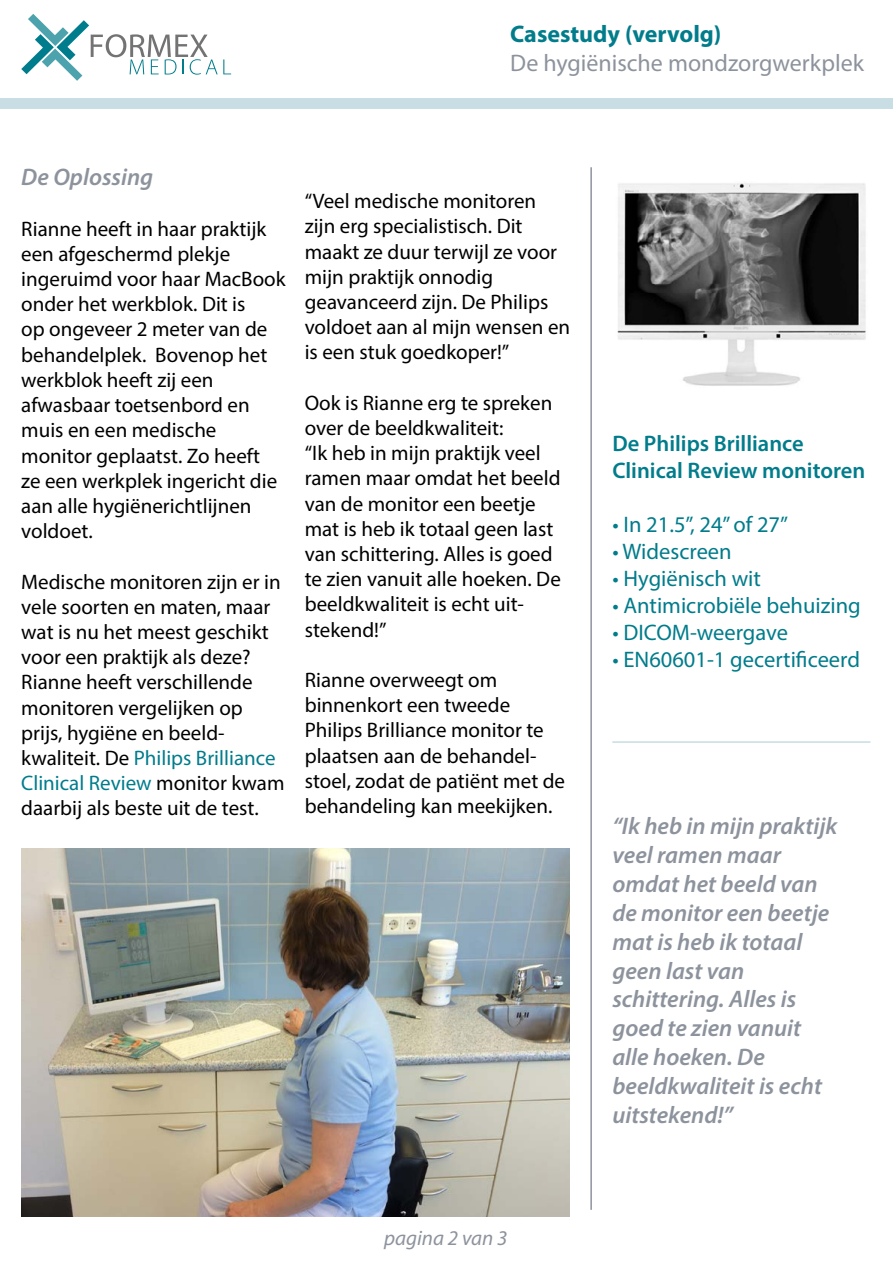
<style>
.page{position:relative;width:893px;height:1263px;background:#fff}
.page>*{position:absolute;margin:0;border:0;box-sizing:border-box;transform-origin:0 0}
.t1{font:italic 600 24px/28.8px "Myriad Pro";color:#8d939d}
.t2{font:24px "Myriad Pro";color:#8d939d}
.t3{font:700 24px "Myriad Pro";color:#007c8b}
.t4{font:22.5px "Myriad Pro";color:#007c8b}
.t5{font:600 22.5px/27px "Myriad Pro";color:#007c8b}
.t6{font:21px/25.2px "Myriad Pro";color:#000}
.t7{font:italic 21px "Myriad Pro";color:#8d939d}
.s1{color:#007c8b}
</style>
<div class="page">
<hr style="left:590px;top:167px;width:2px;height:1043px;background:#8d939d">
<div style="left:0;top:98px;width:893px;height:10px;background:#c9dde4"></div>
<svg style="left:21px;top:14px;width:210px;height:67px"></svg>
<img style="left:617px;top:183px;width:249px;height:203px">
<hr style="left:612px;top:741px;width:258px;height:2px;background:#c9dde4">
<img style="left:21px;top:848px;width:549px;height:368px">
<p class="t3" style="left:510px;top:19px;width:213px">Casestudy (vervolg)</p>
<p class="t2" style="left:510px;top:48px;width:355px">De hygiënische mondzorgwerkplek</p>
<p class="t1" style="left:21px;top:162px;width:134px">De Oplossing</p>
<p class="t6" style="left:21px;top:216px;width:266px">Rianne heeft in haar praktijk een afgeschermd plekje ingeruimd voor haar MacBook onder het werkblok. Dit is<br>op ongeveer 2 meter van de behandelplek. Bovenop het werkblok heeft zij een afwasbaar toetsenbord en muis en een medische monitor geplaatst. Zo heeft<br>ze een werkplek ingericht die aan alle hygiënerichtlijnen voldoet.</p>
<p class="t6" style="left:21px;top:568px;width:265px">Medische monitoren zijn er in vele soorten en maten, maar wat is nu het meest geschikt voor een praktijk als deze?<br>Rianne heeft verschillende monitoren vergelijken op prijs, hygiëne en beeld&shy;kwaliteit. De <span class="s1">Philips Brilliance<br>Clinical Review</span> monitor kwam daarbij als beste uit de test.</p>
<p class="t6" style="left:305px;top:188px;width:267px">“Veel medische monitoren zijn erg specialistisch. Dit maakt ze duur terwijl ze voor mijn praktijk onnodig geavanceerd zijn. De Philips voldoet aan al mijn wensen en is een stuk goedkoper!”</p>
<p class="t6" style="left:305px;top:390px;width:258px">Ook is Rianne erg te spreken over de beeldkwaliteit:<br>“Ik heb in mijn praktijk veel ramen maar omdat het beeld van de monitor een beetje mat is heb ik totaal geen last van schittering. Alles is goed te zien vanuit alle hoeken. De beeldkwaliteit is echt uit&shy;stekend!”</p>
<p class="t6" style="left:305px;top:667px;width:262px">Rianne overweegt om binnenkort een tweede<br>Philips Brilliance monitor te plaatsen aan de behandel&shy;stoel, zodat de patiënt met de behandeling kan meekijken.</p>
<p class="t5" style="left:612px;top:429px;width:255px">De Philips Brilliance<br>Clinical Review monitoren</p>
<p class="t4" style="left:612px;top:510px;width:177px">• In 21.5”, 24” of 27”</p>
<p class="t4" style="left:612px;top:537px;width:121px">• Widescreen</p>
<p class="t4" style="left:612px;top:564px;width:150px">• Hygiënisch wit</p>
<p class="t4" style="left:612px;top:591px;width:250px">• Antimicrobiële behuizing</p>
<p class="t4" style="left:612px;top:618px;width:177px">• DICOM-weergave</p>
<p class="t4" style="left:612px;top:645px;width:249px">• EN60601-1 gecertificeerd</p>
<p class="t1" style="left:612px;top:811px;width:227px">“Ik heb in mijn praktijk veel ramen maar omdat het beeld van de monitor een beetje mat is heb ik totaal geen last van schittering. Alles is goed te zien vanuit alle hoeken. De beeldkwaliteit is echt uitstekend!”</p>
<p class="t7" style="left:384px;top:1225px;width:125px">pagina 2 van 3</p>
</div>
